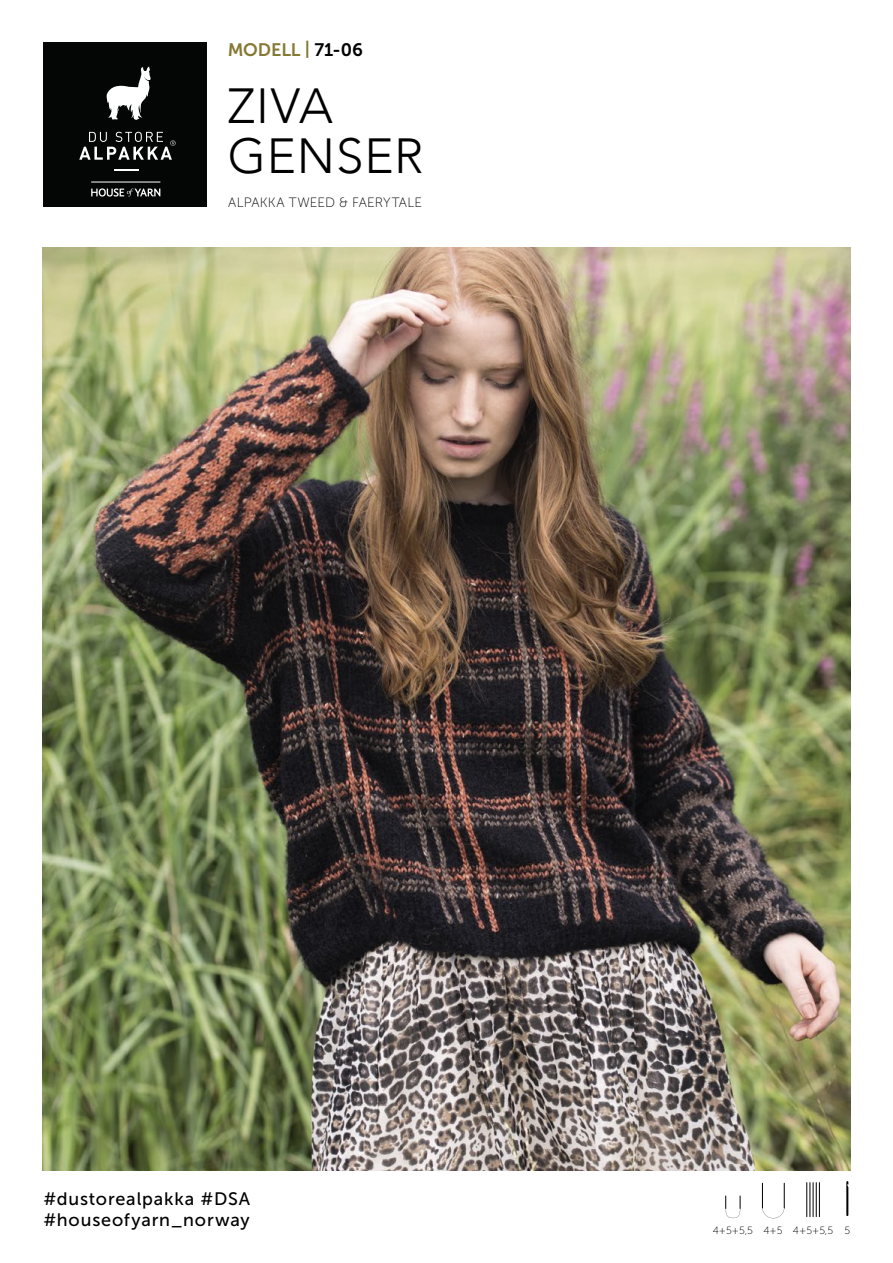
<style>
.page{position:relative;width:893px;height:1263px;background:#fff}
.page>*{position:absolute;margin:0;border:0;box-sizing:border-box;transform-origin:0 0}
.INNHOLD_-_Midtstilt{font:300 49.2px "Avenir";letter-spacing:.02em;color:#000}
.t1{font:18px/21px "Museo Sans 500";letter-spacing:.045em;color:#000}
.t2{font:18px "Museo Sans 700";letter-spacing:-.005em;color:#857934}
.INNHOLD_-_Midtstilt-2{font:13.5px "Museo Sans 100";letter-spacing:.015em;color:#000}
.t3{font:10.5px "Museo Sans 100";color:#000}
.s1{color:#000}
</style>
<div class="page">
<div style="left:43px;top:43px;width:164px;height:164px;background:#040505"></div>
<svg style="left:115px;top:169px;width:24px;height:1px"></svg>
<svg style="left:106px;top:67px;width:45px;height:53px"></svg>
<svg style="left:79px;top:132px;width:97px;height:28px"></svg>
<hr style="left:91px;top:182px;width:69px;height:1px;background:#fff">
<svg style="left:91px;top:188px;width:69px;height:9px"></svg>
<img style="left:43px;top:248px;width:807px;height:923px">
<hr style="left:806px;top:1182px;width:1px;height:35px;background:#000">
<hr style="left:809px;top:1182px;width:1px;height:35px;background:#000">
<hr style="left:813px;top:1182px;width:1px;height:35px;background:#000">
<hr style="left:816px;top:1182px;width:1px;height:35px;background:#000">
<hr style="left:819px;top:1182px;width:1px;height:35px;background:#000">
<svg style="left:762px;top:1183px;width:23px;height:35px"></svg>
<svg style="left:725px;top:1195px;width:16px;height:23px"></svg>
<svg style="left:846px;top:1181px;width:2px;height:35px"></svg>
<p class="t2" style="left:228px;top:40px;width:137px">MODELL | <span class="s1">71-06</span></p>
<p class="INNHOLD_-_Midtstilt" style="left:228px;top:77px;width:107px">ZIVA</p>
<p class="INNHOLD_-_Midtstilt" style="left:228px;top:127px;width:197px">GENSER</p>
<p class="INNHOLD_-_Midtstilt-2" style="left:228px;top:196px;width:195px">ALPAKKA TWEED &amp; FAERYTALE</p>
<p class="t1" style="left:43px;top:1188px;width:208px">#dustorealpakka #DSA #houseofyarn_norway</p>
<p class="t3" style="left:713px;top:1225px;width:42px">4+5+5,5</p>
<p class="t3" style="left:763px;top:1225px;width:21px">4+5</p>
<p class="t3" style="left:793px;top:1225px;width:42px">4+5+5,5</p>
<p class="t3" style="left:844px;top:1225px;width:7px">5</p>
</div>
